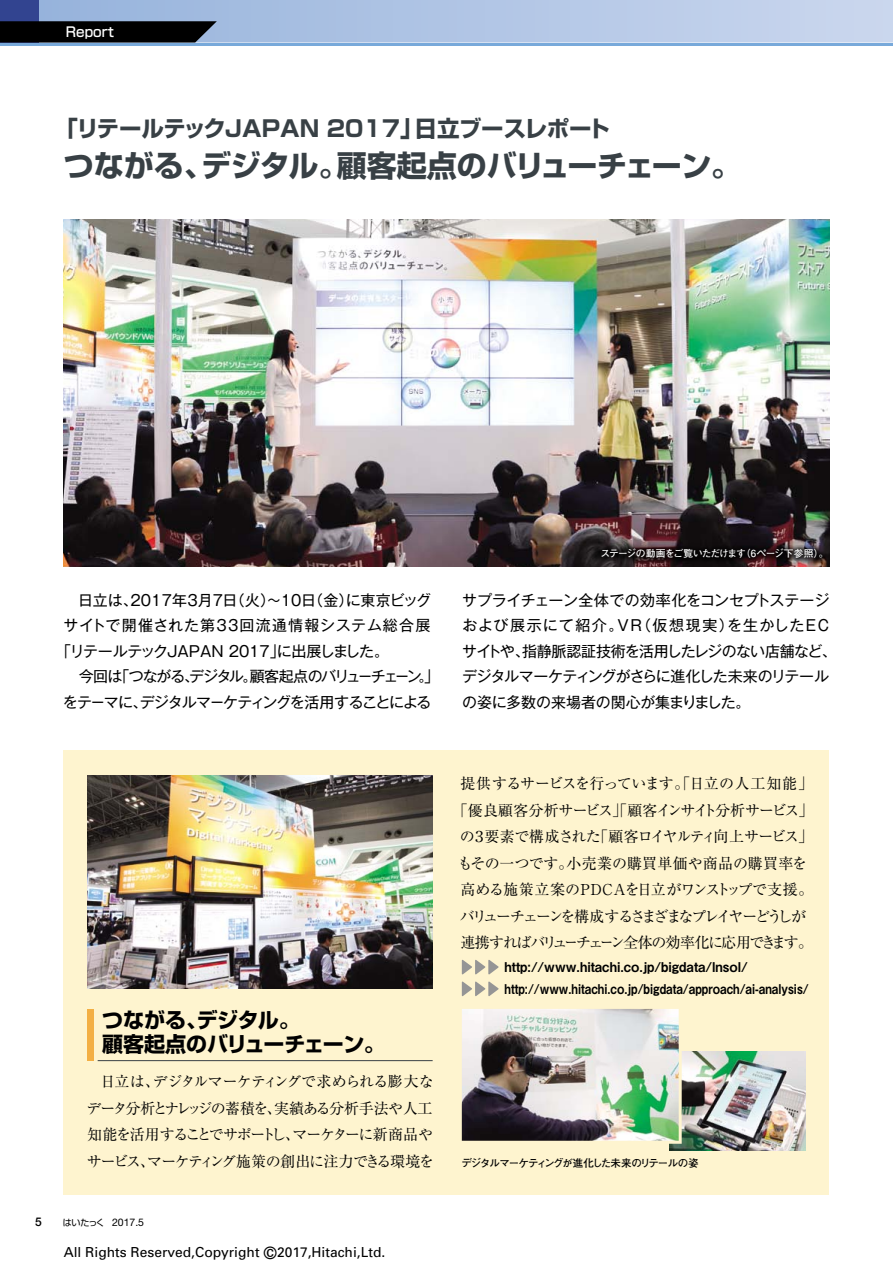
<style>
.page{position:relative;width:893px;height:1263px;background:#fff}
.page>*{position:absolute;margin:0;border:0;box-sizing:border-box;transform-origin:0 0}
.t1{font:700 30px "Shin Go Pro";letter-spacing:-.015em;color:#384045}
.t2{font:700 22.5px "Shin Go Pro";letter-spacing:-.015em;color:#384045}
.t3{font:700 21px/24px "Shin Go Pro";letter-spacing:-.015em;color:#000}
.t4{font:15px/26.5px "Ryumin Pro";letter-spacing:-.07em;color:#000;text-align:justify}
.t5{font:15px/25.5px "Gothic MB101 Pro";letter-spacing:-.025em;color:#000}
.t6{font:15px "Gothic MB101 Pro";color:#000}
.t7{font:15px "Gothic MB101 Pro";letter-spacing:-.085em;color:#000}
.t8{font:15px "Gothic MB101 Pro";letter-spacing:-.06em;color:#000}
.t9{font:15px "Gothic MB101 Pro";letter-spacing:.065em;color:#000}
.t10{font:13.8px "Univers";color:#000}
.t11{font:13.5px/21.8px "Midashi Go Pro MB31";color:#000}
.t12{font:500 13.5px "Shin Go Pro";color:#fff}
.t13{font:500 12px "Helvetica Neue LT Std";color:#000}
.t14{font:700 10.5px "Futo Go B101 Pro";letter-spacing:-.095em;color:#000}
.t15{font:10.5px "Helvetica Neue LT Std";color:#000}
.t16{font:700 9.75px "Futo Go B101 Pro";letter-spacing:-.075em;color:#fff}
.s1{font-family:"Shin Go Pro";font-size:9px}
.s2{font-size:16.95px}
</style>
<div class="page">
<img style="left:64px;top:219px;width:765px;height:348px">
<div style="left:64px;top:750px;width:765px;height:445px;background:#fef4cf"></div>
<hr style="left:98px;top:1060px;width:335px;height:1px;background:#384045">
<div style="left:87px;top:1009px;width:7px;height:52px;background:#f3af44"></div>
<img style="left:87px;top:776px;width:346px;height:212px">
<img style="left:670px;top:1051px;width:136px;height:99px">
<svg style="left:462px;top:959px;width:37px;height:15px"></svg>
<svg style="left:462px;top:981px;width:37px;height:15px"></svg>
<img style="left:461px;top:1009px;width:221px;height:135px">
<div style="left:0;top:0;width:893px;height:43px;background:linear-gradient(to right,#93b0da,#cbd7ee)"></div>
<div style="left:0;top:0;width:38px;height:43px;background:#324490"></div>
<hr style="left:0;top:43px;width:893px;height:3px;background:#78a9da">
<svg style="left:0;top:21px;width:217px;height:22px;background:#0d0f12"></svg>
<img style="left:586px;top:540px;width:244px;height:27px">
<img style="left:591px;top:546px;width:236px;height:16px">
<p class="t12" style="left:66px;top:20px;width:49px">Report</p>
<h2 class="t2" style="left:56px;top:111px;width:556px">「リテールテックJAPAN 2017」日立ブースレポート</h2>
<h1 class="t1" style="left:64px;top:142px;width:679px">つながる、デジタル。顧客起点のバリューチェーン。</h1>
<p class="t6" style="left:78px;top:587px;width:354px">日立は、2017年3月7日（火）～10日（金）に東京ビッグ</p>
<p class="t9" style="left:64px;top:613px;width:368px">サイトで開催された第33回流通情報システム総合展</p>
<p class="t5" style="left:56px;top:636px;width:334px">「リテールテックJAPAN 2017」に出展しました。</p>
<p class="t7" style="left:79px;top:664px;width:362px">今回は「つながる、デジタル。顧客起点のバリューチェーン。」</p>
<p class="t8" style="left:63px;top:689px;width:370px">をテーマに、デジタルマーケティングを活用することによる</p>
<h3 class="t3" style="left:102px;top:1006px;width:284px">つながる、デジタル。<br>顧客起点のバリューチェーン。</h3>
<p class="t4" style="left:86px;top:1067px;width:349px;text-indent:14px">日立は、デジタルマーケティングで求められる膨大なデータ分析とナレッジの蓄積を、実績ある分析手法や人工知能を活用することでサポートし、マーケターに新商品やサービス、マーケティング施策の創出に注力できる環境を</p>
<p class="t13" style="left:35px;top:1215px;width:8px">5</p>
<p class="t15" style="left:63px;top:1216px;width:83px"><span class="s1">はいたっく</span> 2017.5</p>
<p class="t10" style="left:64px;top:1244px;width:323px">All Rights Reserved,Copyright <span class="s2">©</span>2017,Hitachi,Ltd.</p>
<p class="t16" style="left:600px;top:546px;width:230px">ステージの動画をご覧いただけます（6ページ下参照）。</p>
<p class="t5" style="left:462px;top:585px;width:376px">サプライチェーン全体での効率化をコンセプトステージおよび展示にて紹介。VR（仮想現実）を生かしたECサイトや、指静脈認証技術を活用したレジのない店舗など、デジタルマーケティングがさらに進化した未来のリテールの姿に多数の来場者の関心が集まりました。</p>
<p class="t4" style="left:453px;top:769px;width:362px;text-align:center">提供するサービスを行っています。｢日立の人工知能｣「優良顧客分析サービス」「顧客インサイト分析サービス」の３要素で構成された「顧客ロイヤルティ向上サービス」もその一つです。小売業の購買単価や商品の購買率を高める施策立案のPDCAを日立がワンストップで支援。バリューチェーンを構成するさまざまなプレイヤーどうしが連携すればバリューチェーン全体の効率化に応用できます。</p>
<p class="t11" style="left:504px;top:955px;width:306px">http://www.hitachi.co.jp/bigdata/lnsol/ http://www.hitachi.co.jp/bigdata/approach/ai-analysis/</p>
<p class="t14" style="left:462px;top:1154px;width:238px">デジタルマーケティングが進化した未来のリテールの姿</p>
</div>
